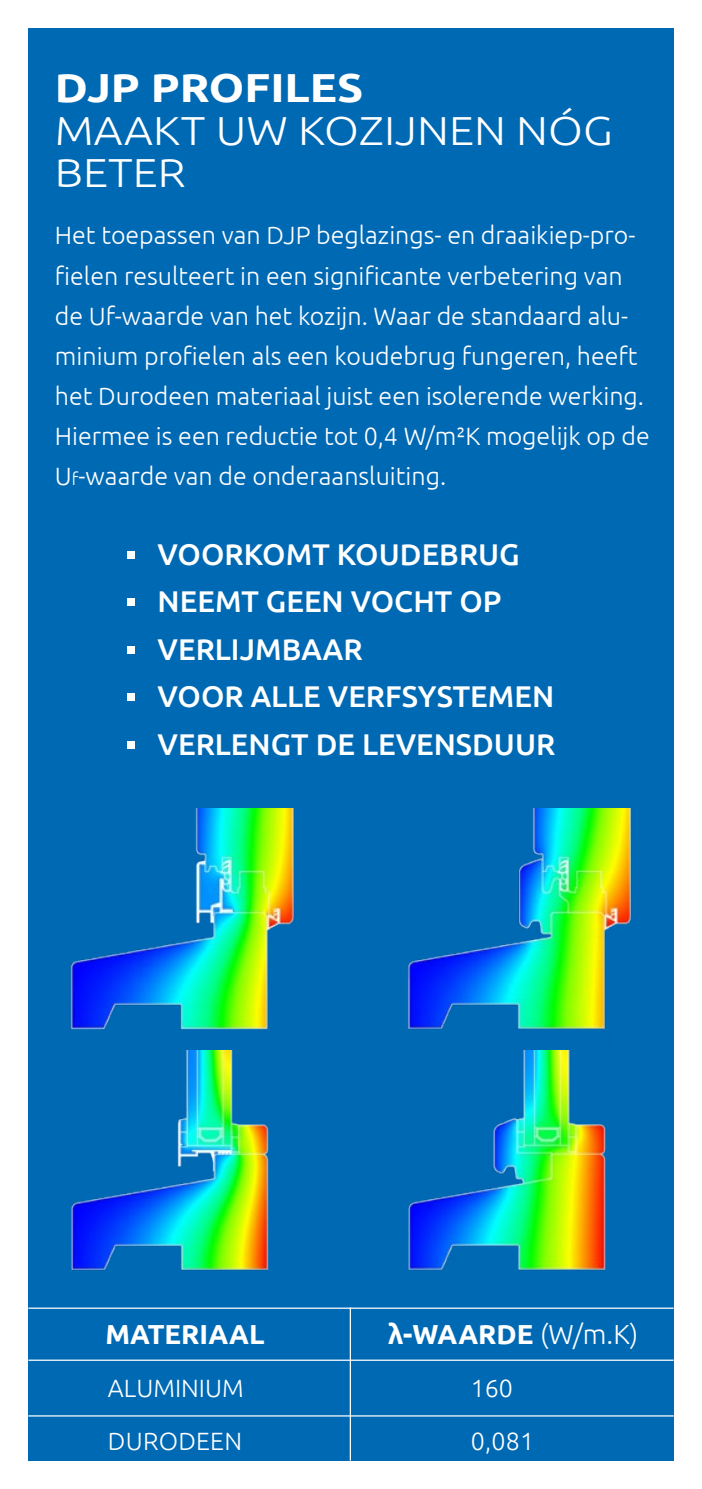
<style>
.page{position:relative;width:702px;height:1489px;background:#fff}
.page>*{position:absolute;margin:0;border:0;box-sizing:border-box;transform-origin:0 0}
.t1{font:300 40.5px/42.5px "Ubuntu";color:#fff;scale:1.11 1}
.t2{font:700 40.5px "Ubuntu";color:#fff;scale:1.11 1}
.t3{font:500 30px/47.5px "Ubuntu";color:#fff}
.t4{font:700 27.5px "Ubuntu";color:#fff}
.t5{font:300 25px/40px "Ubuntu";color:#fff}
.s1{font-size:17.5px}
.s2{font-weight:300}
</style>
<div class="page">
<div style="left:28px;top:28px;width:645px;height:1432px;background:#0069b4"></div>
<div style="left:128px;top:551px;width:7px;height:7px;background:#fff"></div>
<div style="left:128px;top:598px;width:7px;height:8px;background:#fff"></div>
<div style="left:128px;top:646px;width:7px;height:7px;background:#fff"></div>
<div style="left:128px;top:693px;width:7px;height:8px;background:#fff"></div>
<div style="left:128px;top:741px;width:7px;height:7px;background:#fff"></div>
<img style="left:70px;top:808px;width:225px;height:222px">
<img style="left:407px;top:808px;width:267px;height:242px">
<img style="left:71px;top:1050px;width:198px;height:221px">
<img style="left:408px;top:1050px;width:266px;height:244px">
<hr style="left:28px;top:1307px;width:645px;height:1px;background:#fff">
<hr style="left:28px;top:1359px;width:645px;height:1px;background:#fff">
<hr style="left:28px;top:1415px;width:645px;height:1px;background:#fff">
<hr style="left:350px;top:1307px;width:1px;height:153px;background:#fff">
<h1 class="t2" style="left:55px;top:63px;width:279px">DJP PROFILES</h1>
<h1 class="t1" style="left:55px;top:108px;width:504px">MAAKT UW KOZIJNEN NÓG<br>BETER</h1>
<p class="t5" style="left:55px;top:215px;width:596px">Het toepassen van DJP beglazings- en draaikiep-pro&shy;fielen resulteert in een significante verbetering van de Uf-waarde van het kozijn. Waar de standaard alu&shy;minium profielen als een koudebrug fungeren, heeft het Durodeen materiaal juist een isolerende werking.<br>Hiermee is een reductie tot 0,4 W/m²K mogelijk op de U<span class="s1">f</span>-waarde van de onderaansluiting.</p>
<p class="t3" style="left:158px;top:529px;width:399px">VOORKOMT KOUDEBRUG<br>NEEMT GEEN VOCHT OP<br>VERLIJMBAAR<br>VOOR ALLE VERFSYSTEMEN<br>VERLENGT DE LEVENSDUUR</p>
<p class="t4" style="left:105px;top:1317px;width:160px">MATERIAAL</p>
<p class="t4" style="left:388px;top:1317px;width:252px">λ-WAARDE <span class="s2">(W/m.K)</span></p>
<p class="t5" style="left:108px;top:1367px;width:137px">ALUMINIUM</p>
<p class="t5" style="left:470px;top:1367px;width:44px">160</p>
<p class="t5" style="left:108px;top:1420px;width:136px">DURODEEN</p>
<p class="t5" style="left:470px;top:1420px;width:65px">0,081</p>
</div>
